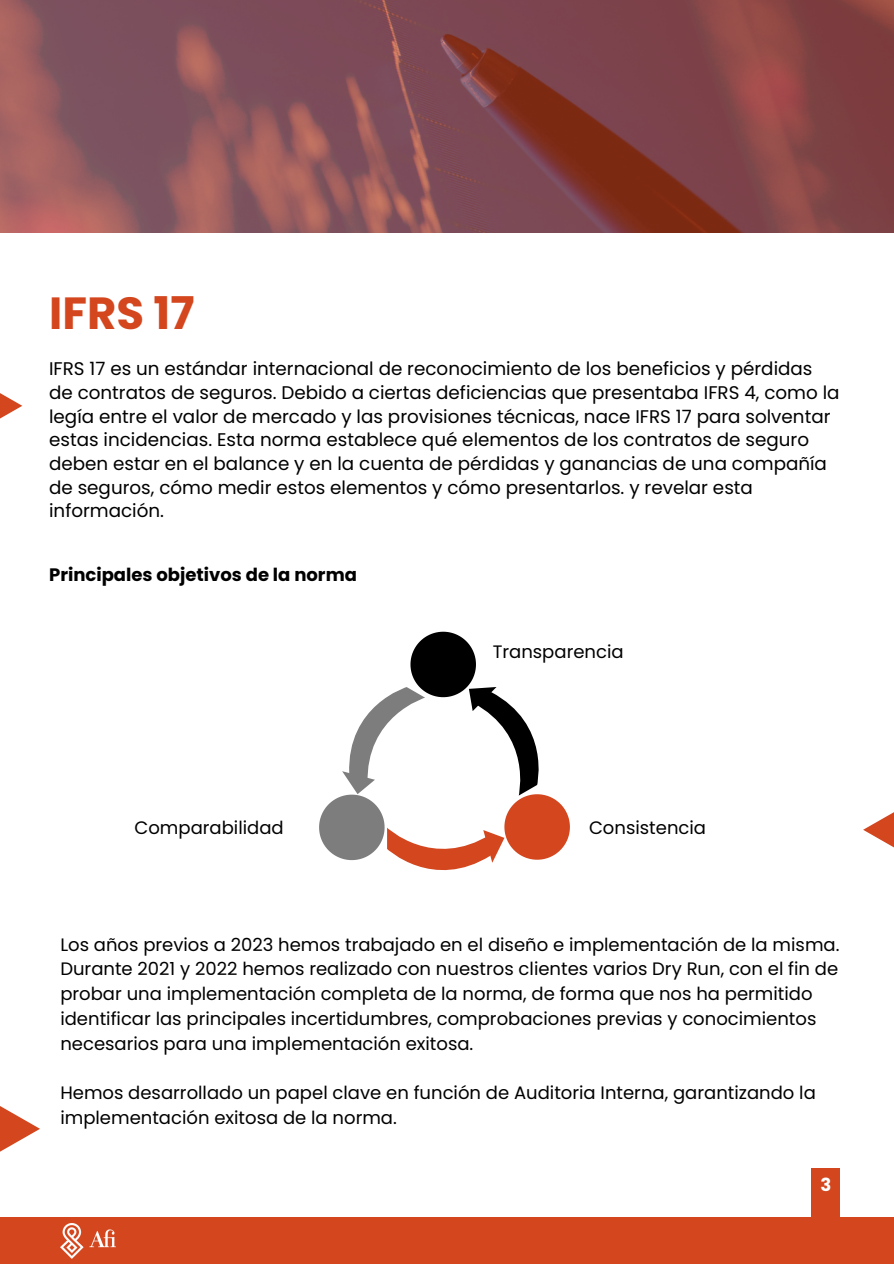
<style>
.page{position:relative;width:894px;height:1264px;background:#fff}
.page>*{position:absolute;margin:0;border:0;box-sizing:border-box;transform-origin:0 0}
.t1{font:700 45px "Poppins";color:#d3461e}
.t2{font:18.3px/23.7px "Poppins";color:#000}
.t3{font:18px/24.8px "Poppins";color:#000}
.t4{font:700 18px "Poppins";color:#000}
.t5{font:700 18px "Poppins";color:#fff}
</style>
<div class="page">
<svg style="left:0;top:1106px;width:40px;height:46px"></svg>
<svg style="left:863px;top:812px;width:30px;height:35px"></svg>
<svg style="left:0;top:0;width:893px;height:232px;background:#864b50"></svg>
<div style="left:811px;top:1168px;width:28px;height:95px;background:#d3461e"></div>
<div style="left:0;top:1217px;width:893px;height:46px;background:#d3461e"></div>
<img style="left:60px;top:1223px;width:55px;height:34px">
<svg style="left:319px;top:631px;width:250px;height:240px"></svg>
<h1 class="t1" style="left:49px;top:282px;width:147px">IFRS 17</h1>
<p class="t2" style="left:49px;top:357px;width:791px">IFRS 17 es un estándar internacional de reconocimiento de los beneficios y pérdidas de contratos de seguros. Debido a ciertas deficiencias que presentaba IFRS 4, como la legía entre el valor de mercado y las provisiones técnicas, nace IFRS 17 para solventar estas incidencias. Esta norma establece qué elementos de los contratos de seguro deben estar en el balance y en la cuenta de pérdidas y ganancias de una compañía de seguros, cómo medir estos elementos y cómo presentarlos. y revelar esta información.</p>
<p class="t4" style="left:49px;top:562px;width:309px">Principales objetivos de la norma</p>
<p class="t3" style="left:492px;top:639px;width:132px">Transparencia</p>
<p class="t3" style="left:134px;top:815px;width:151px">Comparabilidad</p>
<p class="t3" style="left:589px;top:815px;width:118px">Consistencia</p>
<p class="t3" style="left:60px;top:931px;width:780px">Los años previos a 2023 hemos trabajado en el diseño e implementación de la misma.<br>Durante 2021 y 2022 hemos realizado con nuestros clientes varios Dry Run, con el fin de probar una implementación completa de la norma, de forma que nos ha permitido identificar las principales incertidumbres, comprobaciones previas y conocimientos necesarios para una implementación exitosa.</p>
<p class="t3" style="left:60px;top:1080px;width:756px">Hemos desarrollado un papel clave en función de Auditoria Interna, garantizando la implementación exitosa de la norma.</p>
<p class="t5" style="left:820px;top:1172px;width:12px">3</p>
</div>
